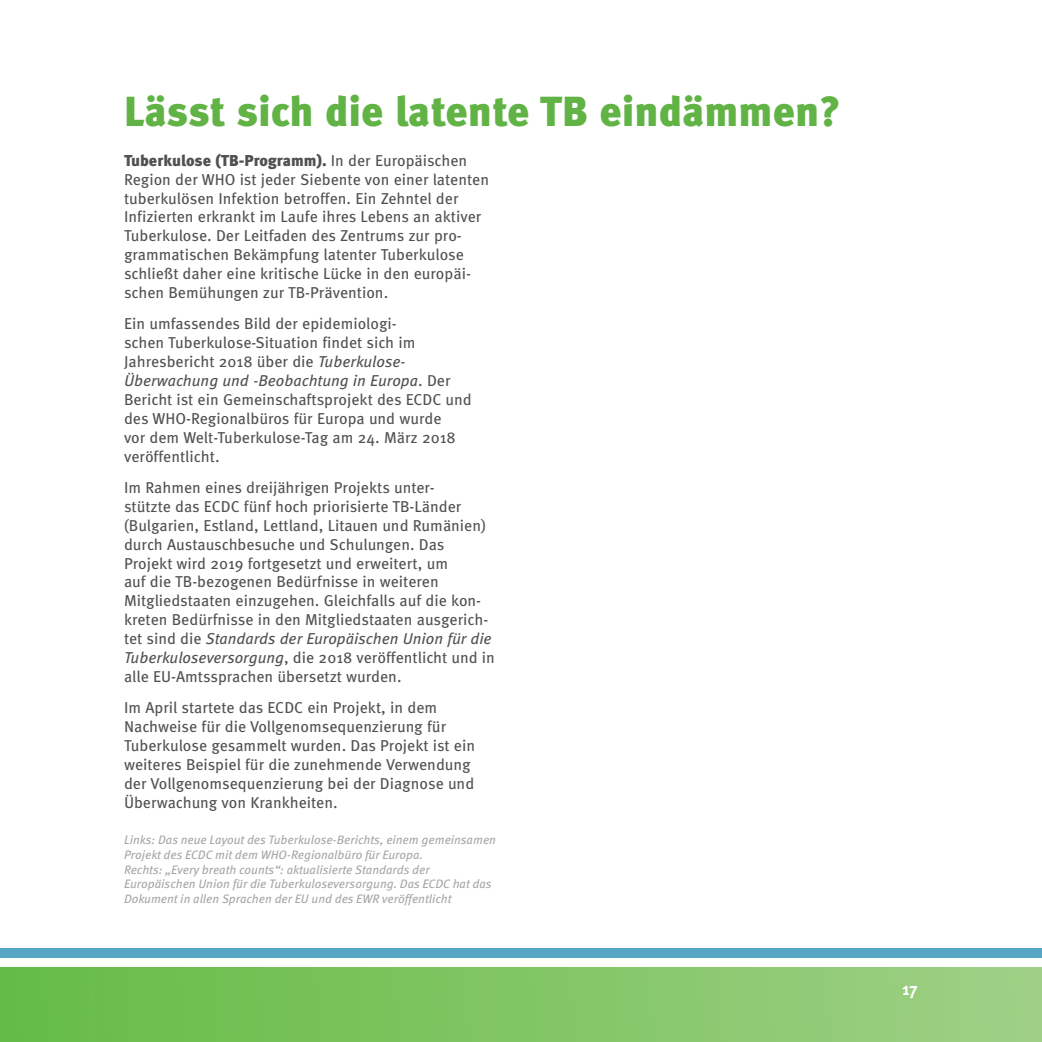
<style>
.page{position:relative;width:1042px;height:1042px;background:#fff}
.page>*{position:absolute;margin:0;border:0;box-sizing:border-box;transform-origin:0 0}
.t1{font:900 42px "Meta Pro";color:#61b345}
.t2{font:700 17.5px "Meta Pro";color:#fff}
.t3{font:15.75px/18.9px "Meta Pro";color:#535051}
.t4{font:italic 12.25px/14.7px "Meta Pro";color:#a8a6a6}
.s1{font-weight:900}
.s2{font-style:italic}
</style>
<div class="page">
<div style="left:0;top:947px;width:1042px;height:10px;background:#56a5c4"></div>
<div style="left:0;top:967px;width:1042px;height:75px;background:linear-gradient(to right,#64bb45,#9fd085)"></div>
<h1 class="t1" style="left:124px;top:85px;width:718px">Lässt sich die latente TB eindämmen?</h1>
<p class="t3" style="left:124px;top:151px;width:367px"><span class="s1">Tuberkulose (TB-Programm).</span> In der Europäischen Region der WHO ist jeder Siebente von einer latenten tuberkulösen Infektion betroffen. Ein Zehntel der Infizierten erkrankt im Laufe ihres Lebens an aktiver Tuberkulose. Der Leitfaden des Zentrums zur pro&shy;grammatischen Bekämpfung latenter Tuberkulose schließt daher eine kritische Lücke in den europäi&shy;schen Bemühungen zur TB-Prävention.</p>
<p class="t3" style="left:124px;top:315px;width:349px">Ein umfassendes Bild der epidemiologi-<br>schen Tuberkulose-Situation findet sich im Jahresbericht 2018 über die <span class="s2">Tuberkulose-Überwachung und -Beobachtung in Europa</span>. Der Bericht ist ein Gemeinschaftsprojekt des ECDC und des WHO-Regionalbüros für Europa und wurde<br>vor dem Welt-Tuberkulose-Tag am 24. März 2018 veröffentlicht.</p>
<p class="t3" style="left:124px;top:478px;width:372px">Im Rahmen eines dreijährigen Projekts unter-<br>stützte das ECDC fünf hoch priorisierte TB-Länder (Bulgarien, Estland, Lettland, Litauen und Rumänien) durch Austauschbesuche und Schulungen. Das Projekt wird 2019 fortgesetzt und erweitert, um<br>auf die TB-bezogenen Bedürfnisse in weiteren Mitgliedstaaten einzugehen. Gleichfalls auf die kon&shy;kreten Bedürfnisse in den Mitgliedstaaten ausgerich&shy;tet sind die <span class="s2">Standards der Europäischen Union für die Tuberkuloseversorgung</span>, die 2018 veröffentlicht und in alle EU-Amtssprachen übersetzt wurden.</p>
<p class="t3" style="left:124px;top:699px;width:352px">Im April startete das ECDC ein Projekt, in dem Nachweise für die Vollgenomsequenzierung für Tuberkulose gesammelt wurden. Das Projekt ist ein weiteres Beispiel für die zunehmende Verwendung der Vollgenomsequenzierung bei der Diagnose und Überwachung von Krankheiten.</p>
<p class="t4" style="left:124px;top:833px;width:373px">Links: Das neue Layout des Tuberkulose-Berichts, einem gemeinsamen Projekt des ECDC mit dem WHO-Regionalbüro für Europa.<br>Rechts: „Every breath counts“: aktualisierte Standards der Europäischen Union für die Tuberkuloseversorgung. Das ECDC hat das Dokument in allen Sprachen der EU und des EWR veröffentlicht</p>
<p class="t2" style="left:902px;top:977px;width:17px">17</p>
</div>
